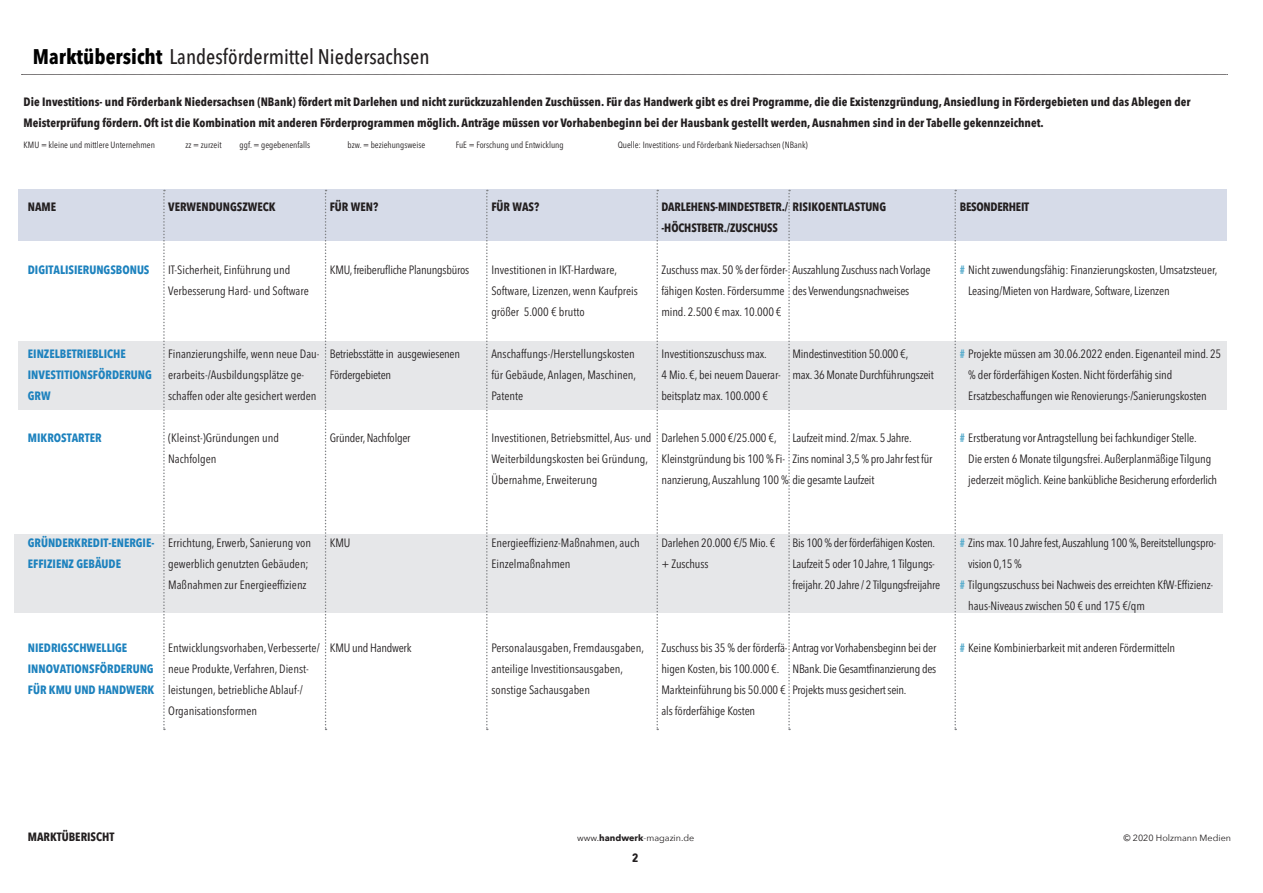
<style>
.page{position:relative;width:1263px;height:893px;background:#fff}
.page>*{position:absolute;margin:0;border:0;box-sizing:border-box;transform-origin:0 0}
.t1{font:500 condensed 21px "Avenir Next LT Pro";color:#231f20}
.t2{font:condensed 12px/21px "Avenir Next LT Pro";letter-spacing:-.01em;color:#231f20}
.t3{font:700 condensed 12px/21px "Avenir Next LT Pro";color:#231f20}
.t4{font:700 condensed 12px/21px "Avenir Next LT Pro";color:#1d82be}
.t5{font:700 12px "Avenir Next Condensed";color:#231f20}
.t6{font:condensed 9px "Avenir Next LT Pro";color:#231f20}
.t7{font:9px "Avenir Next";color:#231f20}
.s1{font-weight:700;color:#000}
.s2{font-weight:700;color:#5aadcd}
.s3{font-weight:700}
</style>
<div class="page">
<svg style="left:21px;top:74px;width:1207px;height:1px"></svg>
<div style="left:18px;top:190px;width:1209px;height:51px;background:#d6dbe8"></div>
<div style="left:18px;top:341px;width:1209px;height:68px;background:#e6e7e9"></div>
<div style="left:14px;top:534px;width:1208px;height:79px;background:#e6e7e9"></div>
<svg style="left:163px;top:190px;width:2px;height:540px"></svg>
<svg style="left:325px;top:190px;width:2px;height:540px"></svg>
<svg style="left:486px;top:190px;width:2px;height:540px"></svg>
<svg style="left:788px;top:190px;width:2px;height:540px"></svg>
<svg style="left:954px;top:190px;width:2px;height:540px"></svg>
<svg style="left:656px;top:190px;width:2px;height:540px"></svg>
<h1 class="t1" style="left:33px;top:44px;width:398px"><span class="s1">Marktübersicht</span> Landesfördermittel Niedersachsen</h1>
<p class="t3" style="left:24px;top:91px;width:1168px">Die Investitions- und Förderbank Niedersachsen (NBank) fördert mit Darlehen und nicht zurückzuzahlenden Zuschüssen. Für das Handwerk gibt es drei Programme, die die Existenzgründung, Ansiedlung in Fördergebieten und das Ablegen der<br>Meisterprüfung fördern. Oft ist die Kombination mit anderen Förderprogrammen möglich. Anträge müssen vor Vorhabenbeginn bei der Hausbank gestellt werden, Ausnahmen sind in der Tabelle gekennzeichnet.</p>
<p class="t6" style="left:24px;top:139px;width:133px">KMU = kleine und mittlere Unternehmen</p>
<p class="t6" style="left:186px;top:139px;width:38px">zz = zurzeit</p>
<p class="t6" style="left:240px;top:139px;width:72px">ggf. = gegebenenfalls</p>
<p class="t6" style="left:348px;top:139px;width:79px">bzw. = beziehungsweise</p>
<p class="t6" style="left:456px;top:139px;width:110px">FuE = Forschung und Entwicklung</p>
<p class="t6" style="left:618px;top:139px;width:192px">Quelle: Investitions- und Förderbank Niedersachsen (NBank)</p>
<p class="t3" style="left:28px;top:196px;width:16px">Name</p>
<p class="t3" style="left:168px;top:196px;width:27px">Verwend</p>
<p class="t3" style="left:216px;top:196px;width:61px">ungszweck</p>
<p class="t3" style="left:330px;top:196px;width:30px">Für wen</p>
<p class="t3" style="left:373px;top:196px;width:7px">?</p>
<p class="t3" style="left:491px;top:196px;width:49px">Für was?</p>
<p class="t3" style="left:775px;top:196px;width:40px">r./ Risikoent</p>
<p class="t3" style="left:843px;top:196px;width:45px">lastung</p>
<p class="t3" style="left:661px;top:196px;width:31px">Darlehen</p>
<p class="t3" style="left:710px;top:196px;width:16px">s-minde</p>
<p class="t3" style="left:749px;top:196px;width:12px">stbet</p>
<p class="t3" style="left:661px;top:217px;width:42px">-höchstbet</p>
<p class="t3" style="left:718px;top:217px;width:62px">r./Zuschuss</p>
<p class="t3" style="left:960px;top:196px;width:25px">Besonde</p>
<p class="t3" style="left:1002px;top:196px;width:13px">rheit</p>
<p class="t4" style="left:28px;top:259px;width:123px">Digitalisierungsbonus</p>
<p class="t2" style="left:168px;top:259px;width:142px">IT-Sicherheit, Einführung und<br>Verbesserung Hard- und Software</p>
<p class="t2" style="left:330px;top:259px;width:141px">KMU, freiberufliche Planungsbüros</p>
<p class="t4" style="left:28px;top:343px;width:93px;text-indent:27px">lbetriebliche<br>Investition</p>
<p class="t4" style="left:28px;top:343px;width:12px">Einze</p>
<p class="t4" style="left:87px;top:364px;width:66px">sförderung</p>
<p class="t4" style="left:28px;top:385px;width:24px">GRW</p>
<p class="t4" style="left:28px;top:427px;width:75px">MikroSTARTer</p>
<p class="t2" style="left:168px;top:343px;width:153px">Finanzierungshilfe, wenn neue Dau&shy;erarbeits-/Ausbildungsplätze ge&shy;schaffen oder alte gesichert werden</p>
<p class="t2" style="left:168px;top:427px;width:112px">(Kleinst-)Gründungen und<br>Nachfolgen</p>
<p class="t2" style="left:330px;top:343px;width:132px">Betriebsstätte in ausgewiesenen<br>Fördergebieten</p>
<p class="t2" style="left:330px;top:427px;width:82px">Gründer, Nachfolger</p>
<p class="t2" style="left:491px;top:259px;width:148px">Investitionen in IKT-Hardware,<br>Software, Lizenzen, wenn Kaufpreis größer 5.000 € brutto</p>
<p class="t2" style="left:491px;top:343px;width:146px;text-align:justify">Anschaffungs-/Herstellungskosten für Gebäude, Anlagen, Maschinen, Patente</p>
<p class="t2" style="left:491px;top:427px;width:162px">Investitionen, Betriebsmittel, Aus- und<br>Weiterbildungskosten bei Gründung,<br>Übernahme, Erweiterung</p>
<p class="t2" style="left:792px;top:259px;width:140px;text-indent:-131px">Zuschuss max. 50 % der förder- Auszahlung Zuschuss nach Vorlage des Verwendungsnachweises</p>
<p class="t2" style="left:661px;top:280px;width:125px">fähigen Kosten. Fördersumme mind. 2.500 € max. 10.000 €</p>
<p class="t2" style="left:661px;top:343px;width:121px">Investitionszuschuss max.<br>4 Mio. €, bei neuem Dauerar&shy;beitsplatz max. 100.000 €</p>
<p class="t2" style="left:661px;top:427px;width:125px">Darlehen 5.000 €/25.000 €,<br>Kleinstgründung bis 100 % Fi-</p>
<p class="t2" style="left:792px;top:343px;width:143px">Mindestinvestition 50.000 €,<br>max. 36 Monate Durchführungszeit</p>
<p class="t2" style="left:792px;top:427px;width:121px">Laufzeit mind. 2/max. 5 Jahre.</p>
<p class="t2" style="left:792px;top:448px;width:141px">Zins nominal 3,5 % pro Jahr fest für</p>
<p class="t2" style="left:661px;top:469px;width:214px">nanzierung, Auszahlung 100 % die gesamte Laufzeit</p>
<p class="t2" style="left:968px;top:259px;width:251px;text-indent:-9px"><span class="s2">#</span> Nicht zuwendungsfähig: Finanzierungskosten, Umsatzsteuer,<br>Leasing/Mieten von Hardware, Software, Lizenzen</p>
<p class="t2" style="left:968px;top:343px;width:254px;text-indent:-9px"><span class="s2">#</span> Projekte müssen am 30.06.2022 enden. Eigenanteil mind. 25 % der förderfähigen Kosten. Nicht förderfähig sind<br>Ersatzbeschaffungen wie Renovierungs-/Sanierungskosten</p>
<p class="t2" style="left:968px;top:427px;width:250px;text-indent:-9px"><span class="s2">#</span> Erstberatung vor Antragstellung bei fachkundiger Stelle.<br>Die ersten 6 Monate tilgungsfrei. Außerplanmäßige Tilgung jederzeit möglich. Keine bankübliche Besicherung erforderlich</p>
<p class="t4" style="left:28px;top:532px;width:66px">Gründerkredit</p>
<p class="t4" style="left:108px;top:532px;width:47px">-Energie-</p>
<p class="t4" style="left:28px;top:553px;width:7px">effizienz</p>
<p class="t4" style="left:77px;top:553px;width:39px">Gebäude</p>
<p class="t2" style="left:168px;top:532px;width:144px">Errichtung, Erwerb, Sanierung von gewerblich genutzten Gebäuden;<br>Maßnahmen zur Energieeffizienz</p>
<p class="t2" style="left:330px;top:532px;width:22px">KMU</p>
<p class="t4" style="left:28px;top:637px;width:60px">Niedrigschwe</p>
<p class="t4" style="left:102px;top:637px;width:26px">llige</p>
<p class="t4" style="left:28px;top:658px;width:11px">Innovation</p>
<p class="t4" style="left:28px;top:658px;width:127px;text-indent:61px">sförderung für KMU und Handwe</p>
<p class="t4" style="left:141px;top:679px;width:14px">rk</p>
<p class="t2" style="left:168px;top:637px;width:153px">Entwicklungsvorhaben, Verbesserte/ neue Produkte, Verfahren, Dienst&shy;leistungen, betriebliche Ablauf-/ Organisationsformen</p>
<p class="t2" style="left:330px;top:637px;width:83px">KMU und Handwerk</p>
<p class="t2" style="left:491px;top:532px;width:150px">Energieeffizienz-Maßnahmen, auch<br>Einzelmaßnahmen</p>
<p class="t2" style="left:661px;top:532px;width:115px">Darlehen 20.000 €/5 Mio. € + Zuschuss</p>
<p class="t2" style="left:792px;top:532px;width:149px">Bis 100 % der förderfähigen Kosten.<br>Laufzeit 5 oder 10 Jahre, 1 Tilgungs&shy;freijahr. 20 Jahre / 2 Tilgungsfreijahre</p>
<p class="t2" style="left:491px;top:637px;width:154px">Personalausgaben, Fremdausgaben, anteilige Investitionsausgaben, sonstige Sachausgaben</p>
<p class="t2" style="left:792px;top:637px;width:145px;text-align:justify;text-indent:-131px">Zuschuss bis 35 % der förderfä- Antrag vor Vorhabensbeginn bei der NBank. Die Gesamtfinanzierung des Projekts muss gesichert sein.</p>
<p class="t2" style="left:661px;top:658px;width:126px">higen Kosten, bis 100.000 €.<br>Markteinführung bis 50.000 € als förderfähige Kosten</p>
<p class="t2" style="left:960px;top:532px;width:258px"><span class="s2">#</span> Zins max. 10 Jahre fest, Auszahlung 100 %, Bereitstellungspro-</p>
<p class="t2" style="left:968px;top:553px;width:55px">vision 0,15 %</p>
<p class="t2" style="left:960px;top:574px;width:255px"><span class="s2">#</span> Tilgungszuschuss bei Nachweis des erreichten KfW-Effizienz-</p>
<p class="t2" style="left:968px;top:595px;width:178px">haus-Niveaus zwischen 50 € und 175 €/qm</p>
<p class="t2" style="left:960px;top:637px;width:217px"><span class="s2">#</span> Keine Kombinierbarkeit mit anderen Fördermitteln</p>
<p class="t5" style="left:28px;top:829px;width:88px">MARKTÜBERISCHT</p>
<p class="t7" style="left:577px;top:830px;width:119px">www.<span class="s3">handwerk</span>-magazin.de</p>
<p class="t7" style="left:1123px;top:830px;width:109px">© 2020 Holzmann Medien</p>
<p class="t5" style="left:632px;top:850px;width:8px">2</p>
</div>
